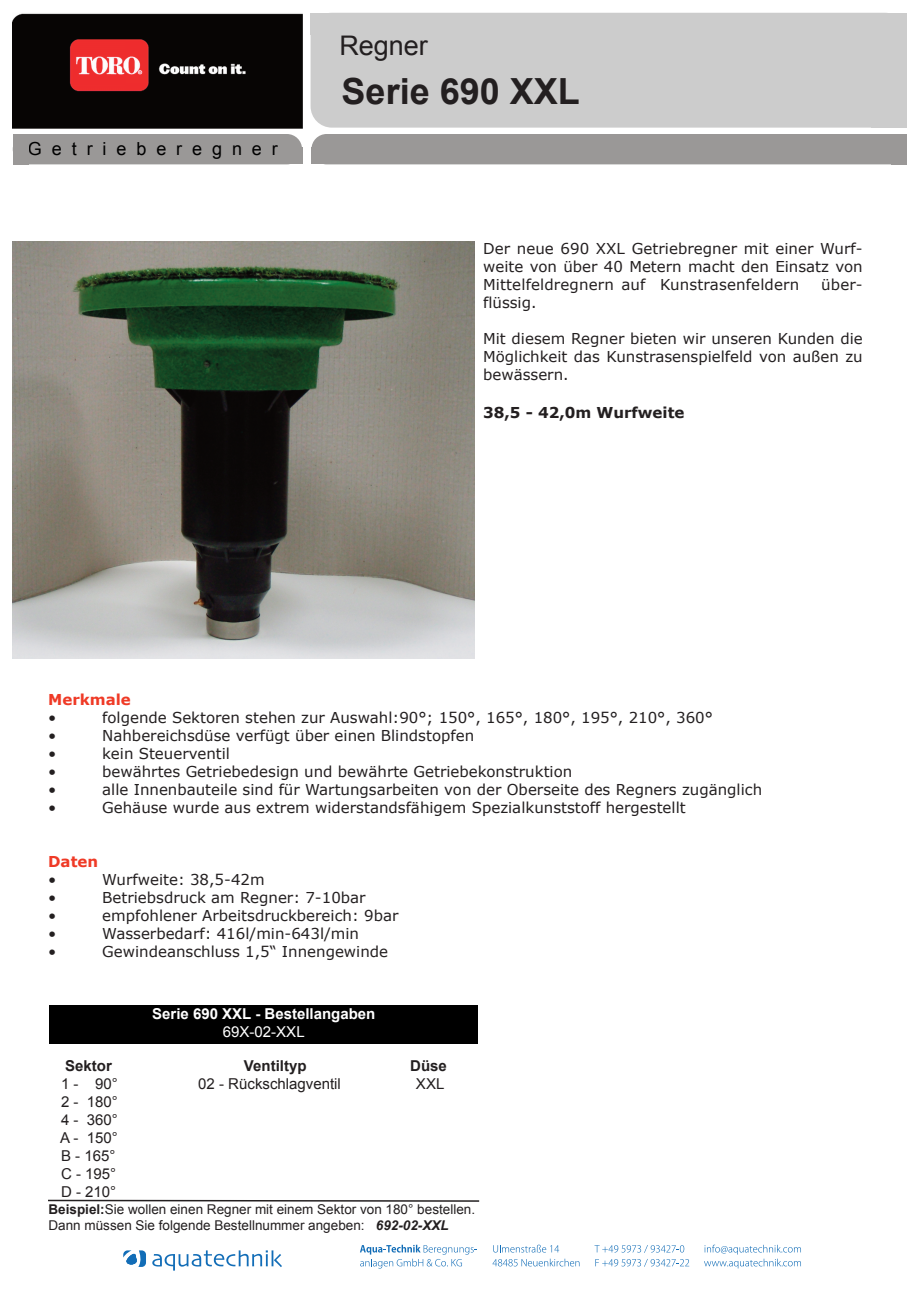
<style>
.page{position:relative;width:919px;height:1289px;background:#fff}
.page>*{position:absolute;margin:0;border:0;box-sizing:border-box;transform-origin:0 0}
.t1{font:700 36px "Arial";color:#231f20}
.t2{font:27px "Arial";color:#231f20}
.t3{font:18px "Arial";letter-spacing:.55em;color:#000}
.t4{font:15px/18px "Verdana";color:#231f20;text-align:justify}
.t5{font:15px/18px "Arial";color:#231f20}
.t6{font:700 15px "Arial";color:#fff}
.t7{font:700 15px "Verdana";color:#231f20}
.t8{font:700 15px "Arial";color:#231f20}
.t9{font:700 15px "Verdana";color:#ef3a26}
.t10{font:15px "Arial";color:#fff}
.t11{font:13.5px/16.2px "Arial";color:#231f20}
.s1{font-weight:700}
.s2{font-weight:700;font-style:italic}
</style>
<div class="page">
<img style="left:13px;top:241px;width:461px;height:417px">
<div style="left:13px;top:13px;width:291px;height:119px;background:linear-gradient(to right,#fff,#fff)"></div>
<img style="left:13px;top:13px;width:289px;height:116px">
<div style="left:13px;top:134px;width:289px;height:30px;background:#9a9897;border-radius:15px"></div>
<div style="left:310px;top:13px;width:596px;height:115px;background:#ccc;border-radius:21px"></div>
<div style="left:311px;top:134px;width:595px;height:30px;background:#9a9897;border-radius:15px"></div>
<div style="left:287px;top:147px;width:15px;height:17px;background:#9a9897"></div>
<div style="left:311px;top:147px;width:15px;height:17px;background:#9a9897"></div>
<div style="left:890px;top:134px;width:16px;height:30px;background:#9a9897"></div>
<div style="left:13px;top:134px;width:16px;height:30px;background:#9a9897"></div>
<div style="left:870px;top:13px;width:36px;height:115px;background:#ccc"></div>
<div style="left:311px;top:13px;width:33px;height:21px;background:#ccc"></div>
<div style="left:49px;top:1005px;width:429px;height:38px;background:#000"></div>
<svg style="left:48px;top:1199px;width:432px;height:3px"></svg>
<svg style="left:493px;top:1244px;width:66px;height:8px"></svg>
<svg style="left:492px;top:1258px;width:87px;height:8px"></svg>
<svg style="left:360px;top:1244px;width:117px;height:24px"></svg>
<svg style="left:594px;top:1245px;width:90px;height:7px"></svg>
<svg style="left:595px;top:1259px;width:94px;height:7px"></svg>
<svg style="left:152px;top:1250px;width:130px;height:20px"></svg>
<svg style="left:123px;top:1250px;width:23px;height:16px"></svg>
<svg style="left:704px;top:1244px;width:97px;height:24px"></svg>
<p class="t3" style="left:28px;top:136px;width:251px">Getrieberegner</p>
<h2 class="t2" style="left:339px;top:28px;width:90px">Regner</h2>
<h1 class="t1" style="left:341px;top:67px;width:240px">Serie 690 XXL</h1>
<p class="t4" style="left:483px;top:239px;width:381px">Der neue 690 XXL Getriebregner mit einer Wurf&shy;weite von über 40 Metern macht den Einsatz von Mittelfeldregnern auf Kunstrasenfeldern</p>
<p class="t4" style="left:821px;top:275px;width:43px">über-</p>
<p class="t4" style="left:483px;top:293px;width:55px">flüssig.</p>
<p class="t4" style="left:483px;top:329px;width:381px">Mit diesem Regner bieten wir unseren Kunden die Möglichkeit das Kunstrasenspielfeld von außen zu bewässern.</p>
<p class="t7" style="left:483px;top:402px;width:203px">38,5 - 42,0m Wurfweite</p>
<p class="t9" style="left:48px;top:688px;width:84px">Merkmale</p>
<p class="t4" style="left:48px;top:708px;width:10px">•</p>
<p class="t4" style="left:102px;top:708px;width:612px">folgende Sektoren stehen zur Auswahl:90°; 150°, 165°, 180°, 195°, 210°, 360°</p>
<p class="t4" style="left:48px;top:726px;width:10px">•</p>
<p class="t4" style="left:102px;top:726px;width:373px">Nahbereichsdüse verfügt über einen Blindstopfen</p>
<p class="t4" style="left:48px;top:744px;width:10px">•</p>
<p class="t4" style="left:102px;top:744px;width:129px">kein Steuerventil</p>
<p class="t4" style="left:48px;top:762px;width:10px">•</p>
<p class="t4" style="left:102px;top:762px;width:471px">bewährtes Getriebedesign und bewährte Getriebekonstruktion</p>
<p class="t4" style="left:48px;top:780px;width:10px">•</p>
<p class="t4" style="left:102px;top:780px;width:661px">alle Innenbauteile sind für Wartungsarbeiten von der Oberseite des Regners zugänglich</p>
<p class="t4" style="left:48px;top:798px;width:10px">•</p>
<p class="t4" style="left:102px;top:798px;width:585px">Gehäuse wurde aus extrem widerstandsfähigem Spezialkunststoff hergestellt</p>
<p class="t9" style="left:48px;top:850px;width:51px">Daten</p>
<p class="t4" style="left:48px;top:870px;width:10px">•</p>
<p class="t4" style="left:102px;top:870px;width:164px">Wurfweite: 38,5-42m</p>
<p class="t4" style="left:48px;top:888px;width:10px">•</p>
<p class="t4" style="left:102px;top:888px;width:265px">Betriebsdruck am Regner: 7-10bar</p>
<p class="t4" style="left:48px;top:906px;width:10px">•</p>
<p class="t4" style="left:102px;top:906px;width:298px">empfohlener Arbeitsdruckbereich: 9bar</p>
<p class="t4" style="left:48px;top:924px;width:10px">•</p>
<p class="t4" style="left:102px;top:924px;width:258px">Wasserbedarf: 416l/min-643l/min</p>
<p class="t4" style="left:48px;top:942px;width:10px">•</p>
<p class="t4" style="left:102px;top:942px;width:287px">Gewindeanschluss 1,5“ Innengewinde</p>
<p class="t6" style="left:152px;top:1003px;width:225px">Serie 690 XXL - Bestellangaben</p>
<p class="t10" style="left:223px;top:1021px;width:83px">69X-02-XXL</p>
<p class="t8" style="left:65px;top:1055px;width:48px">Sektor</p>
<p class="t8" style="left:244px;top:1055px;width:64px">Ventiltyp</p>
<p class="t8" style="left:410px;top:1055px;width:38px">Düse</p>
<p class="t5" style="left:61px;top:1074px;width:58px">1 - 90°</p>
<p class="t5" style="left:198px;top:1074px;width:144px">02 - Rückschlagventil</p>
<p class="t5" style="left:416px;top:1074px;width:30px">XXL</p>
<p class="t5" style="left:60px;top:1092px;width:59px">2 - 180°<br>4 - 360°<br>A - 150°<br>B - 165°<br>C - 195°<br>D - 210°</p>
<p class="t11" style="left:48px;top:1200px;width:428px"><span class="s1">Beispiel:</span>Sie wollen einen Regner mit einem Sektor von 180° bestellen.<br>Dann müssen Sie folgende Bestellnummer angeben: <span class="s2">692-02-XXL</span></p>
</div>
